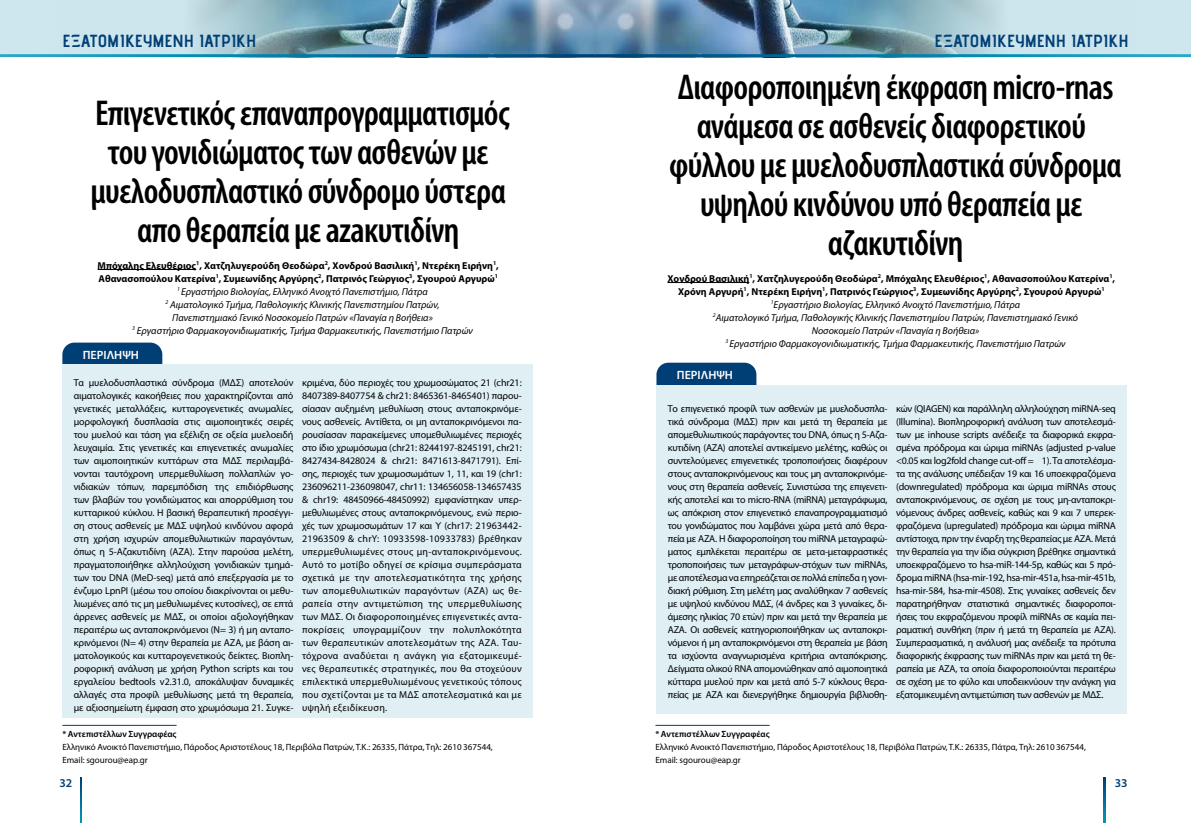
<style>
.page{position:relative;width:1191px;height:823px;background:#fff}
.page>*{position:absolute;margin:0;border:0;box-sizing:border-box;transform-origin:0 0}
.t1{font:600 condensed 36px/39px "Myriad Pro";letter-spacing:-.02em;color:#000;text-align:center}
.t2{font:700 17.5px "Advent Pro";color:#003f75}
.t3{font:600 12px "Myriad Pro";color:#fff}
.t4{font:600 12px "Myriad Pro";color:#003f75}
.t5{font:10px/13px "Myriad Pro";letter-spacing:-.02em;color:#000;text-align:justify}
.t6{font:italic 10px "Myriad Pro";color:#000}
.t7{font:700 10px "Myriad Pro";color:#000}
.t8{font:9px/13px "Myriad Pro";color:#000}
.t9{font:600 9px "Myriad Pro";color:#000}
</style>
<div class="page">
<div style="left:0;top:0;width:595px;height:57px;background:#cee6ee"></div>
<img style="left:194px;top:0;width:401px;height:54px">
<img style="left:595px;top:0;width:596px;height:54px">
<hr style="left:0;top:54px;width:595px;height:3px;background:#fff">
<svg style="left:81px;top:777px;width:1px;height:45px"></svg>
<svg style="left:1104px;top:777px;width:1px;height:45px"></svg>
<div style="left:62px;top:342px;width:100px;height:132px;background:#003f75;border-radius:12px"></div>
<div style="left:62px;top:364px;width:471px;height:359px;background:#dfeff4"></div>
<hr style="left:98px;top:269px;width:98px;height:1px;background:#000">
<div style="left:62px;top:717px;width:471px;height:52px;background:#fff"></div>
<hr style="left:62px;top:724px;width:115px;height:1px;background:#003f75">
<div style="left:656px;top:362px;width:100px;height:132px;background:#003f75;border-radius:12px"></div>
<div style="left:656px;top:385px;width:471px;height:328px;background:#dfeff4"></div>
<hr style="left:667px;top:282px;width:82px;height:1px;background:#000">
<hr style="left:655px;top:724px;width:114px;height:1px;background:#003f75">
<h2 class="t2" style="left:62px;top:30px;width:193px">ΕΞΑΤΟΜΙΚΕΥΜΈΝΗ ΙΑΤΡΙΚΉ</h2>
<h2 class="t2" style="left:934px;top:30px;width:193px">ΕΞΑΤΟΜΙΚΕΥΜΈΝΗ ΙΑΤΡΙΚΉ</h2>
<h1 class="t1" style="left:91px;top:93px;width:421px">Επιγενετικός επαναπρογραμματισμός του γονιδιώματος των ασθενών με μυελοδυσπλαστικό σύνδρομο ύστερα απο θεραπεία με azaκυτιδίνη</h1>
<p class="t7" style="left:98px;top:258px;width:403px">Μπόχαλης Ελευθέριος<sup>1</sup>, Χατζηλυγερούδη Θεοδώρα<sup>2</sup>, Χονδρού Βασιλική<sup>1</sup>, Ντερέκη Ειρήνη<sup>1</sup>,</p>
<p class="t7" style="left:98px;top:271px;width:401px">Αθανασοπούλου Κατερίνα<sup>1</sup>, Συμεωνίδης Αργύρης<sup>2</sup>, Πατρινός Γεώργιος<sup>3</sup>, Σγουρού Αργυρώ<sup>1</sup></p>
<p class="t6" style="left:177px;top:285px;width:252px"><sup>1</sup> Εργαστήριο Βιολογίας, Ελληνικό Ανοιχτό Πανεπιστήμιο, Πάτρα</p>
<p class="t6" style="left:165px;top:298px;width:276px"><sup>2</sup> Αιματολογικό Τμήμα, Παθολογικής Κλινικής Πανεπιστημίου Πατρών,</p>
<p class="t6" style="left:172px;top:311px;width:262px">Πανεπιστημιακό Γενικό Νοσοκομείο Πατρών «Παναγία η Βοήθεια»</p>
<p class="t6" style="left:132px;top:324px;width:342px"><sup>3</sup> Εργαστήριο Φαρμακογονιδιωματικής, Τμήμα Φαρμακευτικής, Πανεπιστήμιο Πατρών</p>
<p class="t3" style="left:83px;top:346px;width:58px">ΠΕΡΙΛΗΨΗ</p>
<p class="t5" style="left:74px;top:375px;width:221px">Τα μυελοδυσπλαστικά σύνδρομα (ΜΔΣ) αποτελούν αιματολογικές κακοήθειες που χαρακτηρίζονται από γενετικές μεταλλάξεις, κυτταρογενετικές ανωμαλίες, μορφολογική δυσπλασία στις αιμοποιητικές σειρές του μυελού και τάση για εξέλιξη σε οξεία μυελοειδή λευχαιμία. Στις γενετικές και επιγενετικές ανωμαλίες των αιμοποιητικών κυττάρων στα ΜΔΣ περιλαμβά&shy;νονται ταυτόχρονη υπερμεθυλίωση πολλαπλών γο&shy;νιδιακών τόπων, παρεμπόδιση της επιδιόρθωσης των βλαβών του γονιδιώματος και απορρύθμιση του κυτταρικού κύκλου. Η βασική θεραπευτική προσέγγι&shy;ση στους ασθενείς με ΜΔΣ υψηλού κινδύνου αφορά στη χρήση ισχυρών απομεθυλιωτικών παραγόντων, όπως η 5-Αζακυτιδίνη (AZA). Στην παρούσα μελέτη, πραγματοποιήθηκε αλληλούχιση γονιδιακών τμημά&shy;των του DNA (MeD-seq) μετά από επεξεργασία με το ένζυμο LpnPI (μέσω του οποίου διακρίνονται οι μεθυ&shy;λιωμένες από τις μη μεθυλιωμένες κυτοσίνες), σε επτά άρρενες ασθενείς με ΜΔΣ, οι οποίοι αξιολογήθηκαν περαιτέρω ως ανταποκρινόμενοι (Ν= 3) ή μη ανταπο&shy;κρινόμενοι (Ν= 4) στην θεραπεία με AZA, με βάση αι&shy;ματολογικούς και κυτταρογενετικούς δείκτες. Βιοπλη&shy;ροφορική ανάλυση με χρήση Python scripts και του εργαλείου bedtools v2.31.0, αποκάλυψαν δυναμικές αλλαγές στα προφίλ μεθυλίωσης μετά τη θεραπεία, με αξιοσημείωτη έμφαση στο χρωμόσωμα 21. Συγκε-</p>
<p class="t5" style="left:302px;top:375px;width:221px">κριμένα, δύο περιοχές του χρωμοσώματος 21 (chr21:<br>8407389-8407754 &amp; chr21: 8465361-8465401) παρου&shy;σίασαν αυξημένη μεθυλίωση στους ανταποκρινόμε&shy;νους ασθενείς. Αντίθετα, οι μη ανταποκρινόμενοι πα&shy;ρουσίασαν παρακείμενες υπομεθυλιωμένες περιοχές στο ίδιο χρωμόσωμα (chr21: 8244197-8245191, chr21:<br>8427434-8428024 &amp; chr21: 8471613-8471791). Επί&shy;σης, περιοχές των χρωμοσωμάτων 1, 11, και 19 (chr1:<br>236096211-236098047, chr11: 134656058-134657435 &amp; chr19: 48450966-48450992) εμφανίστηκαν υπερ&shy;μεθυλιωμένες στους ανταποκρινόμενους, ενώ περιο&shy;χές των χρωμοσωμάτων 17 και Υ (chr17: 21963442- 21963509 &amp; chrY: 10933598-10933783) βρέθηκαν υπερμεθυλιωμένες στους μη-ανταποκρινόμενους.<br>Αυτό το μοτίβο οδηγεί σε κρίσιμα συμπεράσματα σχετικά με την αποτελεσματικότητα της χρήσης των απομεθυλιωτικών παραγόντων (ΑΖΑ) ως θε&shy;ραπεία στην αντιμετώπιση της υπερμεθυλίωσης των ΜΔΣ. Οι διαφοροποιημένες επιγενετικές αντα&shy;ποκρίσεις υπογραμμίζουν την πολυπλοκότητα των θεραπευτικών αποτελεσμάτων της ΑΖΑ. Ταυ&shy;τόχρονα αναδύεται η ανάγκη για εξατομικευμέ&shy;νες θεραπευτικές στρατηγικές, που θα στοχεύουν επιλεκτικά υπερμεθυλιωμένους γενετικούς τόπους που σχετίζονται με τα ΜΔΣ αποτελεσματικά και με υψηλή εξειδίκευση.</p>
<p class="t9" style="left:62px;top:727px;width:116px">* Αντεπιστέλλων Συγγραφέας</p>
<p class="t8" style="left:62px;top:740px;width:432px">Ελληνικό Ανοικτό Πανεπιστήμιο, Πάροδος Αριστοτέλους 18, Περιβόλα Πατρών, Τ.Κ.: 26335, Πάτρα, Τηλ: 2610 367544,<br>Email: sgourou@eap.gr</p>
<h1 class="t1" style="left:669px;top:67px;width:454px">Διαφοροποιημένη έκφραση micro-rnas ανάμεσα σε ασθενείς διαφορετικού φύλλου με μυελοδυσπλαστικά σύνδρομα υψηλού κινδύνου υπό θεραπεία με αζακυτιδίνη</h1>
<p class="t7" style="left:667px;top:271px;width:449px">Χονδρού Βασιλική<sup>1</sup>, Χατζηλυγερούδη Θεοδώρα<sup>2</sup>, Μπόχαλης Ελευθέριος<sup>1</sup>, Αθανασοπούλου Κατερίνα<sup>1</sup>,</p>
<p class="t7" style="left:678px;top:284px;width:428px">Χρόνη Αργυρή<sup>1</sup>, Ντερέκη Ειρήνη<sup>1</sup>, Πατρινός Γεώργιος<sup>3</sup>, Συμεωνίδης Αργύρης<sup>2</sup>, Σγουρού Αργυρώ<sup>1</sup></p>
<p class="t6" style="left:770px;top:298px;width:251px"><sup>1</sup>Εργαστήριο Βιολογίας, Ελληνικό Ανοιχτό Πανεπιστήμιο, Πάτρα</p>
<p class="t6" style="left:713px;top:311px;width:367px"><sup>2</sup>Αιματολογικό Τμήμα, Παθολογικής Κλινικής Πανεπιστημίου Πατρών, Πανεπιστημιακό Γενικό</p>
<p class="t6" style="left:811px;top:324px;width:169px">Νοσοκομείο Πατρών «Παναγία η Βοήθεια»</p>
<p class="t6" style="left:725px;top:337px;width:341px"><sup>3</sup> Εργαστήριο Φαρμακογονιδιωματικής, Τμήμα Φαρμακευτικής, Πανεπιστήμιο Πατρών</p>
<p class="t3" style="left:677px;top:367px;width:58px">ΠΕΡΙΛΗΨΗ</p>
<p class="t5" style="left:668px;top:401px;width:221px">Το επιγενετικό προφίλ των ασθενών με μυελοδυσπλα&shy;τικά σύνδρομα (ΜΔΣ) πριν και μετά τη θεραπεία με απομεθυλιωτικούς παράγοντες του DNA, όπως η 5-Αζα&shy;κυτιδίνη (ΑΖΑ) αποτελεί αντικείμενο μελέτης, καθώς οι συντελούμενες επιγενετικές τροποποιήσεις διαφέρουν στους ανταποκρινόμενους και τους μη ανταποκρινόμε&shy;νους στη θεραπεία ασθενείς. Συνιστώσα της επιγενετι&shy;κής αποτελεί και το micro-RNA (miRNA) μεταγράφωμα, ως απόκριση στον επιγενετικό επαναπρογραμματισμό του γονιδώματος που λαμβάνει χώρα μετά από θερα&shy;πεία με ΑΖΑ. Η διαφοροποίηση του miRNA μεταγραφώ&shy;ματος εμπλέκεται περαιτέρω σε μετα-μεταφραστικές τροποποιήσεις των μεταγράφων-στόχων των miRNAs, με αποτέλεσμα να επηρεάζεται σε πολλά επίπεδα η γονι&shy;διακή ρύθμιση. Στη μελέτη μας αναλύθηκαν 7 ασθενείς με υψηλού κινδύνου ΜΔΣ, (4 άνδρες και 3 γυναίκες, δι&shy;άμεσης ηλικίας 70 ετών) πριν και μετά την θεραπεία με ΑΖΑ. Οι ασθενείς κατηγοριοποιήθηκαν ως ανταποκρι&shy;νόμενοι ή μη ανταποκρινόμενοι στη θεραπεία με βάση τα ισχύοντα αναγνωρισμένα κριτήρια ανταπόκρισης.<br>Δείγματα ολικού RNA απομονώθηκαν από αιμοποιητικά κύτταρα μυελού πριν και μετά από 5-7 κύκλους θερα&shy;πείας με ΑΖΑ και διενεργήθηκε δημιουργία βιβλιοθη-</p>
<p class="t5" style="left:896px;top:401px;width:221px">κών (QIAGEN) και παράλληλη αλληλούχηση miRNA-seq (Illumina). Βιοπληροφορική ανάλυση των αποτελεσμά&shy;των με inhouse scripts ανέδειξε τα διαφορικά εκφρα&shy;σμένα πρόδρομα και ώριμα miRNAs (adjusted p-value &lt;0.05 και log2fold change cut-off = 1). Τα αποτελέσμα&shy;τα της ανάλυσης υπέδειξαν 19 και 16 υποεκφραζόμενα (downregulated) πρόδρομα και ώριμα miRNAs στους ανταποκρινόμενους, σε σχέση με τους μη-ανταποκρι&shy;νόμενους άνδρες ασθενείς, καθώς και 9 και 7 υπερεκ&shy;φραζόμενα (upregulated) πρόδρομα και ώριμα miRNA αντίστοιχα, πριν την έναρξη της θεραπείας με ΑΖΑ. Μετά την θεραπεία για την ίδια σύγκριση βρέθηκε σημαντικά υποεκφραζόμενο το hsa-miR-144-5p, καθώς και 5 πρό&shy;δρομα miRNA (hsa-mir-192, hsa-mir-451a, hsa-mir-451b, hsa-mir-584, hsa-mir-4508). Στις γυναίκες ασθενείς δεν παρατηρήθηναν στατιστικά σημαντικές διαφοροποι&shy;ήσεις του εκφραζόμενου προφίλ miRNAs σε καμία πει&shy;ραματική συνθήκη (πριν ή μετά τη θεραπεία με ΑΖΑ).<br>Συμπερασματικά, η ανάλυσή μας ανέδειξε τα πρότυπα διαφορικής έκφρασης των miRNAs πριν και μετά τη θε&shy;ραπεία με ΑΖΑ, τα οποία διαφοροποιούνται περαιτέρω σε σχέση με το φύλο και υποδεικνύουν την ανάγκη για εξατομικευμένη αντιμετώπιση των ασθενών με ΜΔΣ.</p>
<p class="t9" style="left:655px;top:727px;width:116px">* Αντεπιστέλλων Συγγραφέας</p>
<p class="t8" style="left:655px;top:740px;width:432px">Ελληνικό Ανοικτό Πανεπιστήμιο, Πάροδος Αριστοτέλους 18, Περιβόλα Πατρών, Τ.Κ.: 26335, Πάτρα, Τηλ: 2610 367544,<br>Email: sgourou@eap.gr</p>
<p class="t4" style="left:60px;top:774px;width:14px">32</p>
<p class="t4" style="left:1114px;top:774px;width:14px">33</p>
</div>
